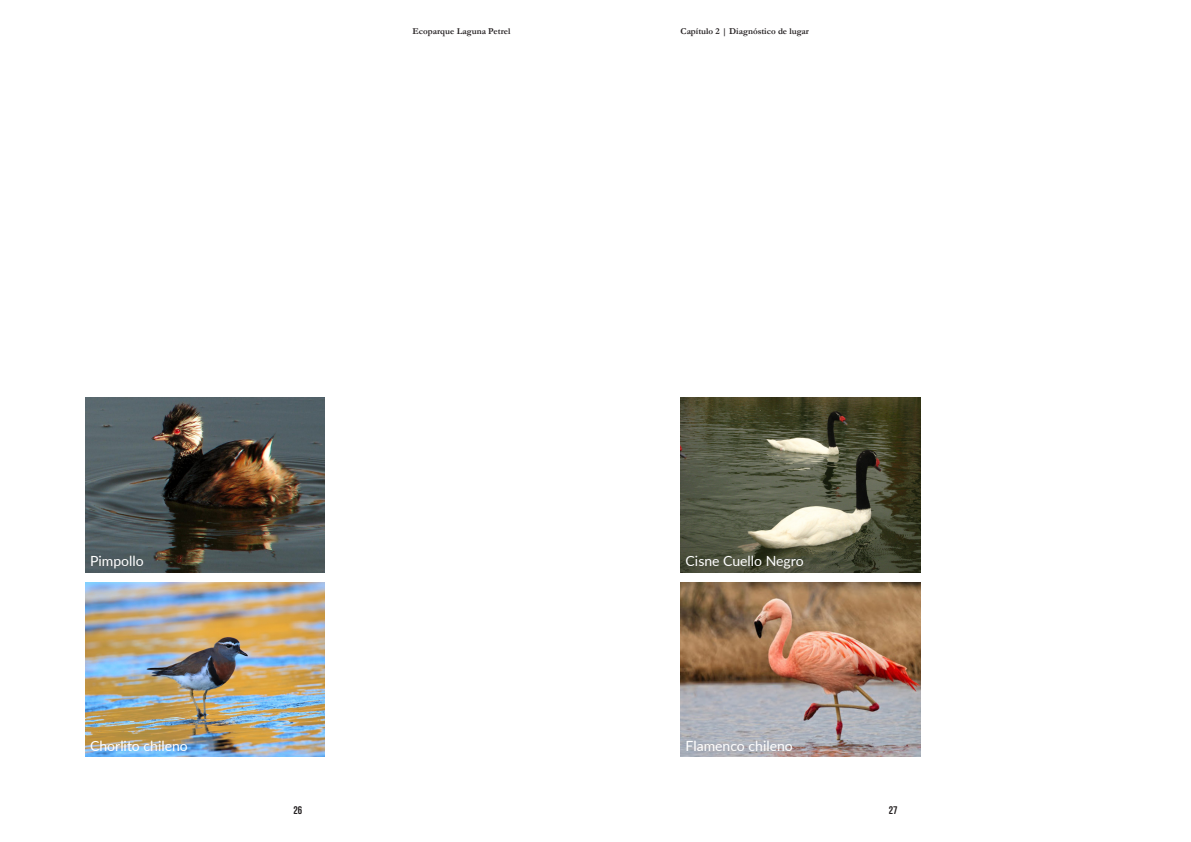
<style>
.page{position:relative;width:1191px;height:842px;background:#fff}
.page>*{position:absolute;margin:0;border:0;box-sizing:border-box;transform-origin:0 0}
.t1{font:14px "Lato";color:#fff}
.t2{font:700 11px "Bebas Neue";color:#231f20}
.t3{font:700 9px "Garamond";color:#231f20}
</style>
<div class="page">
<img style="left:85px;top:398px;width:240px;height:174px">
<img style="left:85px;top:582px;width:240px;height:175px">
<img style="left:680px;top:398px;width:240px;height:174px">
<img style="left:680px;top:582px;width:240px;height:175px">
<p class="t3" style="left:412px;top:25px;width:99px">Ecoparque Laguna Petrel</p>
<p class="t3" style="left:680px;top:25px;width:130px">Capítulo 2 | Diagnóstico de lugar</p>
<p class="t1" style="left:90px;top:551px;width:55px">Pimpollo</p>
<p class="t1" style="left:90px;top:736px;width:99px">Chorlito chileno</p>
<p class="t2" style="left:293px;top:804px;width:10px">26</p>
<p class="t1" style="left:685px;top:551px;width:120px">Cisne Cuello Negro</p>
<p class="t1" style="left:685px;top:736px;width:109px">Flamenco chileno</p>
<p class="t2" style="left:889px;top:804px;width:10px">27</p>
</div>
